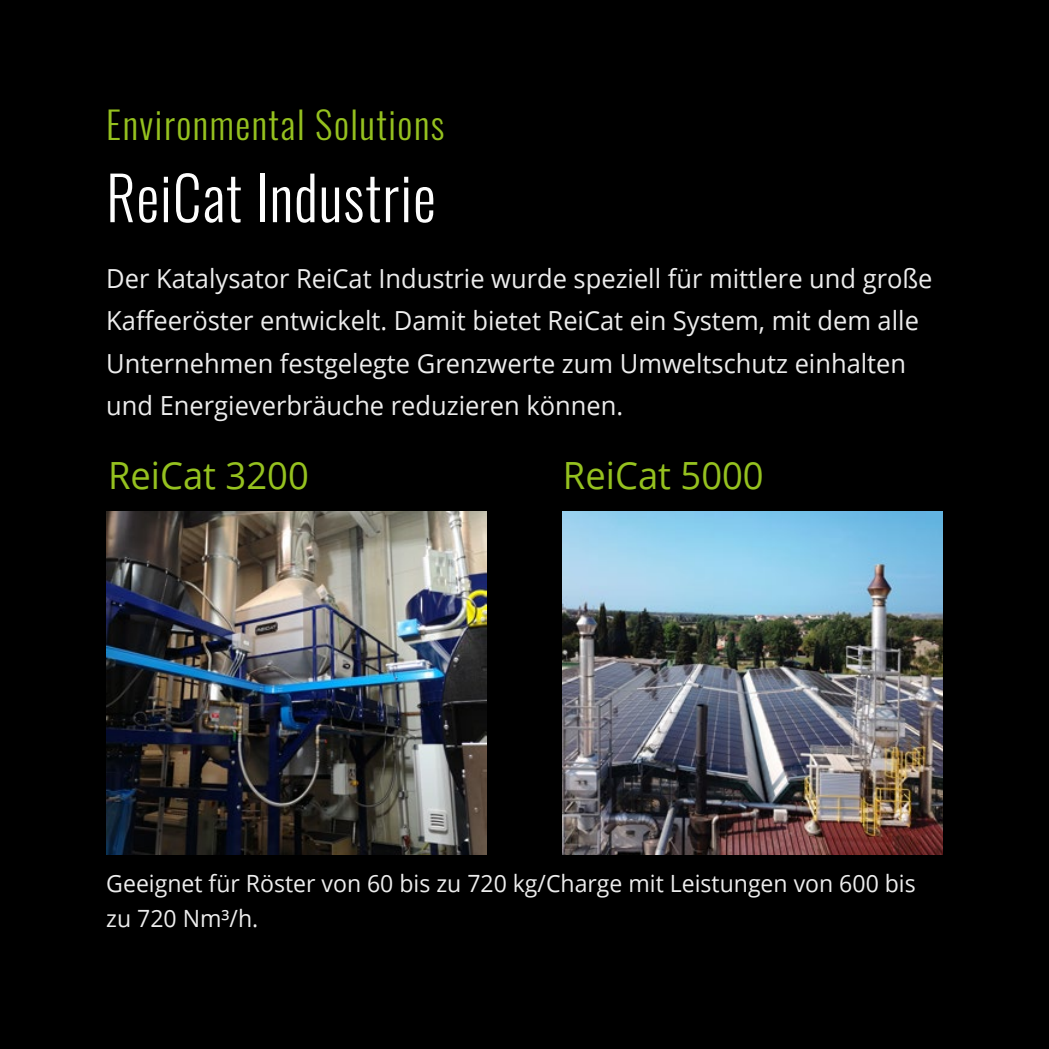
<style>
.page{position:relative;width:1049px;height:1049px;background:#000}
.page>*{position:absolute;margin:0;border:0;box-sizing:border-box;transform-origin:0 0}
.t1{font:300 60px "Oswald";letter-spacing:.02em;color:#fdfdfd;scale:.95 1}
.t2{font:300 37.5px "Oswald";letter-spacing:.04em;color:#95c11f}
.t3{font:37.5px "Open Sans";color:#95c11f}
.t4{font:26.25px/42.5px "Open Sans";color:#ededed}
.t5{font:23.75px/35px "Open Sans";color:#ededed}
</style>
<div class="page">
<img style="left:106px;top:512px;width:380px;height:342px">
<img style="left:563px;top:512px;width:380px;height:342px">
<h2 class="t2" style="left:106px;top:92px;width:340px">Environmental Solutions</h2>
<h1 class="t1" style="left:106px;top:144px;width:348px">ReiCat Industrie</h1>
<p class="t4" style="left:106px;top:256px;width:828px">Der Katalysator ReiCat Industrie wurde speziell für mittlere und große Kaffeeröster entwickelt. Damit bietet ReiCat ein System, mit dem alle Unternehmen festgelegte Grenzwerte zum Umweltschutz einhalten und Energieverbräuche reduzieren können.</p>
<h2 class="t3" style="left:108px;top:450px;width:202px">ReiCat 3200</h2>
<h2 class="t3" style="left:563px;top:450px;width:202px">ReiCat 5000</h2>
<p class="t5" style="left:106px;top:865px;width:811px">Geeignet für Röster von 60 bis zu 720 kg/Charge mit Leistungen von 600 bis zu 720 Nm³/h.</p>
</div>
